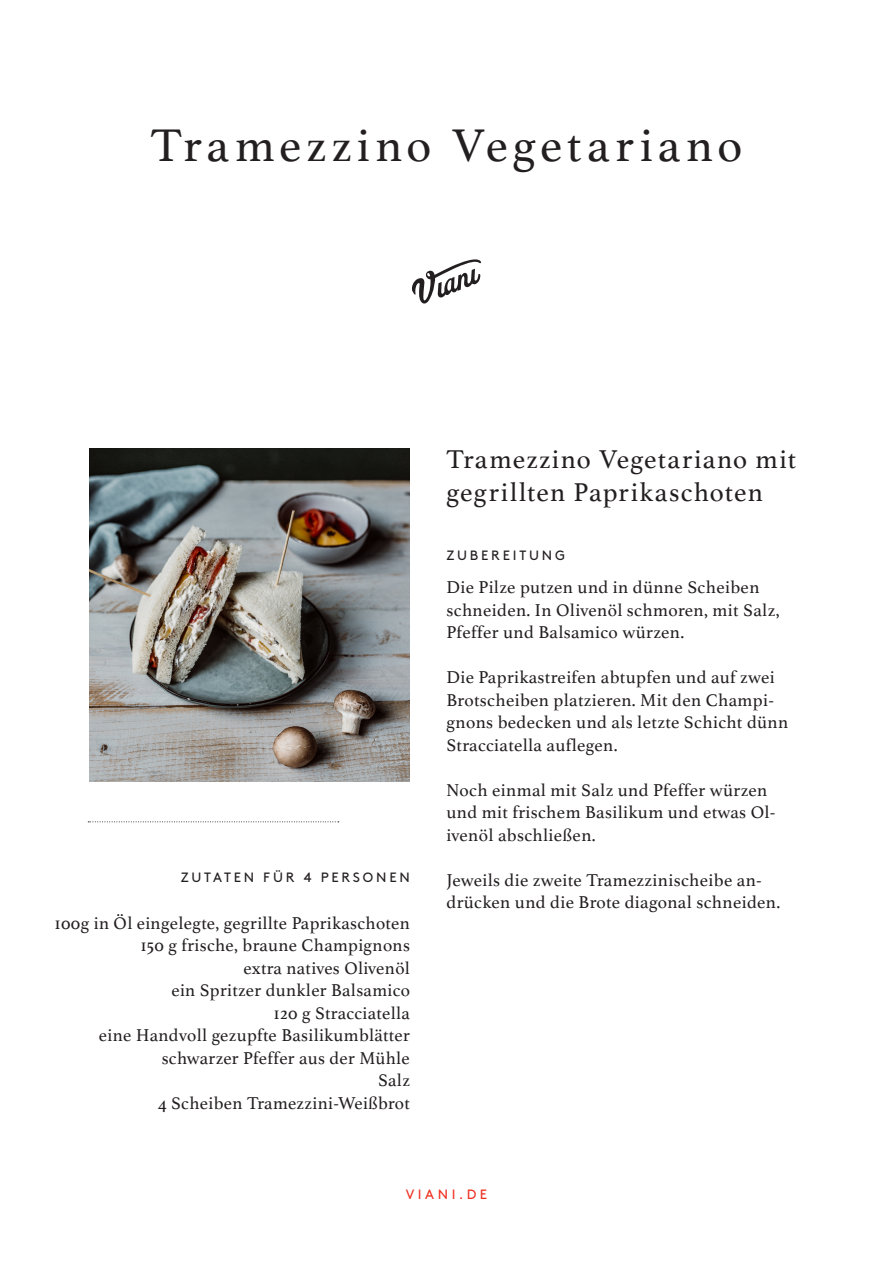
<style>
.page{position:relative;width:893px;height:1263px;background:#fff}
.page>*{position:absolute;margin:0;border:0;box-sizing:border-box;transform-origin:0 0}
.Auszeichnung{font:48px "Athelas";letter-spacing:.1em;color:#231f20}
.t1{font:27px/33px "Athelas";letter-spacing:.045em;color:#231f20}
.Fließtext_12_10_2_Pt{font:18px/22.5px "Athelas";letter-spacing:.02em;color:#231f20}
.Kategorie_Headline_klein_rot_6_Pt{font:13.5px "Brown Pro";letter-spacing:.205em;color:#231f20}
.t2{font:13.5px "Brown Pro";letter-spacing:.265em;color:#ef3122}
</style>
<div class="page">
<svg style="left:412px;top:259px;width:69px;height:45px"></svg>
<img style="left:89px;top:449px;width:321px;height:332px">
<svg style="left:88px;top:821px;width:251px;height:1px"></svg>
<p class="Auszeichnung" style="left:151px;top:107px;width:593px">Tramezzino Vegetariano</p>
<p class="Kategorie_Headline_klein_rot_6_Pt" style="left:181px;top:867px;width:231px">ZUTATEN FÜR 4 PERSONEN</p>
<p class="Fließtext_12_10_2_Pt" style="left:55px;top:911px;width:356px">100g in Öl eingelegte, gegrillte Paprikaschoten</p>
<p class="Fließtext_12_10_2_Pt" style="left:141px;top:933px;width:271px">150 g frische, braune Champignons</p>
<p class="Fließtext_12_10_2_Pt" style="left:244px;top:956px;width:168px">extra natives Olivenöl</p>
<p class="Fließtext_12_10_2_Pt" style="left:171px;top:978px;width:240px">ein Spritzer dunkler Balsamico</p>
<p class="Fließtext_12_10_2_Pt" style="left:274px;top:1001px;width:137px">120 g Stracciatella</p>
<p class="Fließtext_12_10_2_Pt" style="left:99px;top:1023px;width:312px">eine Handvoll gezupfte Basilikumblätter</p>
<p class="Fließtext_12_10_2_Pt" style="left:162px;top:1046px;width:250px">schwarzer Pfeffer aus der Mühle</p>
<p class="Fließtext_12_10_2_Pt" style="left:378px;top:1068px;width:33px">Salz</p>
<p class="Fließtext_12_10_2_Pt" style="left:158px;top:1091px;width:253px">4 Scheiben Tramezzini-Weißbrot</p>
<p class="t1" style="left:446px;top:442px;width:351px">Tramezzino Vegetariano mit gegrillten Paprikaschoten</p>
<p class="Kategorie_Headline_klein_rot_6_Pt" style="left:447px;top:545px;width:120px">ZUBEREITUNG</p>
<p class="Fließtext_12_10_2_Pt" style="left:446px;top:575px;width:335px">Die Pilze putzen und in dünne Scheiben schneiden. In Olivenöl schmoren, mit Salz,<br>Pfeffer und Balsamico würzen.</p>
<p class="Fließtext_12_10_2_Pt" style="left:446px;top:665px;width:343px">Die Paprikastreifen abtupfen und auf zwei Brotscheiben platzieren. Mit den Champi&shy;gnons bedecken und als letzte Schicht dünn Stracciatella auflegen.</p>
<p class="Fließtext_12_10_2_Pt" style="left:446px;top:778px;width:331px">Noch einmal mit Salz und Pfeffer würzen und mit frischem Basilikum und etwas Ol&shy;ivenöl abschließen.</p>
<p class="Fließtext_12_10_2_Pt" style="left:446px;top:868px;width:335px">Jeweils die zweite Tramezzinischeibe an&shy;drücken und die Brote diagonal schneiden.</p>
<p class="t2" style="left:406px;top:1184px;width:83px">VIANI.DE</p>
</div>
